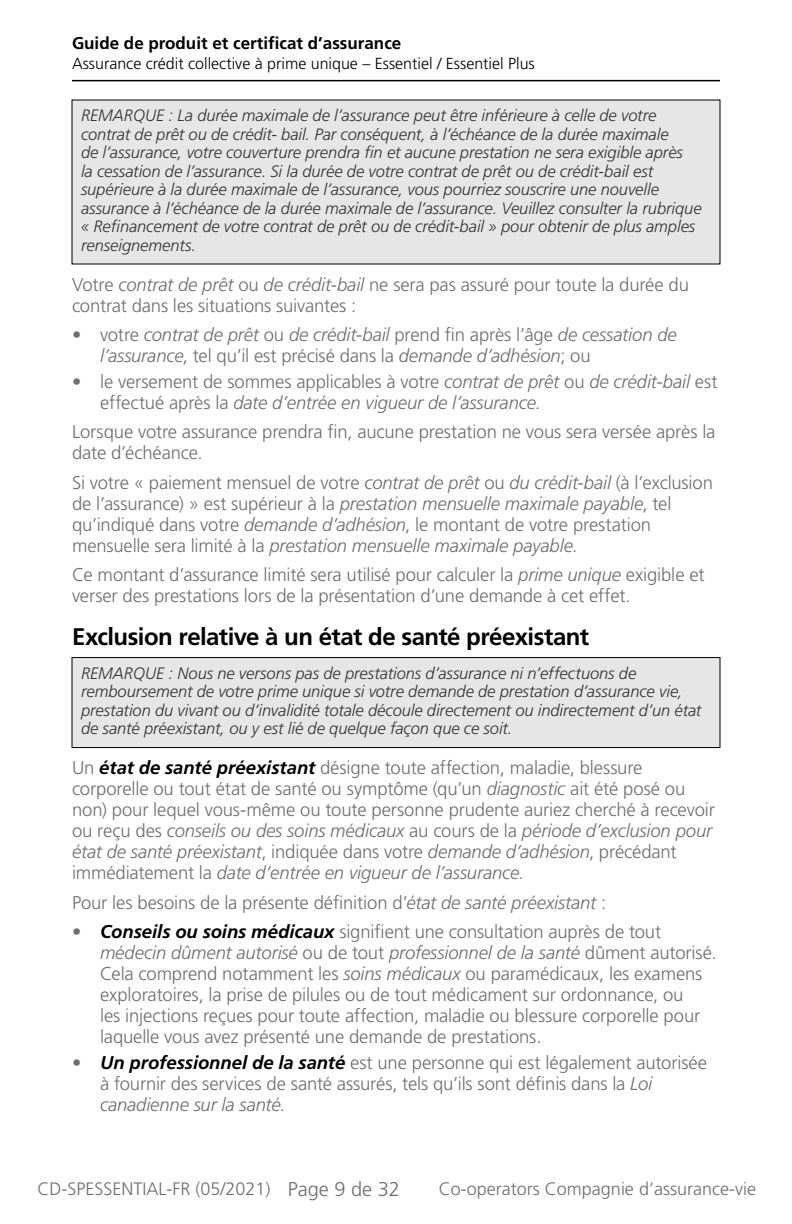
<style>
.page{position:relative;width:792px;height:1224px;background:#fff}
.page>*{position:absolute;margin:0;border:0;box-sizing:border-box;transform-origin:0 0}
.H3_Heading{font:700 24px "Frutiger LT Std";letter-spacing:-.025em;color:#000}
.t1{font:300 20px "Frutiger LT Std";color:#6d6e71}
.Body{font:300 18.4px/21px "Frutiger LT Std";letter-spacing:-.01em;color:#6d6e71}
.t2{font:italic 300 18.4px/21px "Frutiger LT Std";letter-spacing:-.01em;color:#6d6e71}
.t3{font:300 18px "Frutiger LT Std";color:#6d6e71}
.t4{font:700 17px "Frutiger LT Std";color:#000}
.note{font:italic 300 16.4px/18.4px "Frutiger LT Std";letter-spacing:-.005em;color:#333}
.t5{font:300 16px "Frutiger LT Std";color:#000}
.s1{font-style:italic}
.s2{font-style:normal}
.s3{font-weight:700;font-style:italic;color:#000}
</style>
<div class="page">
<hr style="left:73px;top:80px;width:646px;height:1px;background:#000">
<div style="left:72px;top:100px;width:648px;height:164px;background:#e6e6e6"></div>
<div style="left:72px;top:658px;width:648px;height:90px;background:#e6e6e6"></div>
<div style="left:72px;top:657px;width:648px;height:91px;border:1px solid #000"></div>
<p class="t4" style="left:72px;top:33px;width:331px">Guide de produit et certificat d’assurance</p>
<p class="t5" style="left:72px;top:54px;width:464px">Assurance crédit collective à prime unique – Essentiel / Essentiel Plus</p>
<p class="note" style="left:81px;top:107px;width:622px">REMARQUE : La durée maximale de l’assurance peut être inférieure à celle de votre contrat de prêt ou de crédit- bail. Par conséquent, à l’échéance de la durée maximale<br>de l’assurance, votre couverture prendra fin et aucune prestation ne sera exigible après<br>la cessation de l’assurance. Si la durée de votre contrat de prêt ou de crédit-bail est supérieure à la durée maximale de l’assurance, vous pourriez souscrire une nouvelle assurance à l’échéance de la durée maximale de l’assurance. Veuillez consulter la rubrique « Refinancement de votre contrat de prêt ou de crédit-bail » pour obtenir de plus amples renseignements.</p>
<p class="Body" style="left:72px;top:274px;width:618px">Votre <span class="s1">contrat de prêt</span> ou <span class="s1">de crédit-bail</span> ne sera pas assuré pour toute la durée du contrat dans les situations suivantes :</p>
<p class="t2" style="left:100px;top:325px;width:578px;text-indent:-28px"><span class="s2">• votre</span> contrat de prêt <span class="s2">ou</span> de crédit-bail <span class="s2">prend fin après l’âge</span> de cessation de l’assurance<span class="s2">, tel qu’il est précisé dans la</span> demande d’adhésion<span class="s2">; ou</span></p>
<p class="t2" style="left:100px;top:371px;width:619px;text-indent:-28px"><span class="s2">• le versement de sommes applicables à votre</span> contrat de prêt <span class="s2">ou</span> de crédit-bail <span class="s2">est effectué après la</span> date d’entrée en vigueur de l’assurance<span class="s2">.</span></p>
<p class="Body" style="left:72px;top:422px;width:645px">Lorsque votre assurance prendra fin, aucune prestation ne vous sera versée après la date d’échéance.</p>
<p class="Body" style="left:72px;top:472px;width:643px">Si votre « paiement mensuel de votre <span class="s1">contrat de prêt</span> ou <span class="s1">du crédit-bail</span> (à l’exclusion de l’assurance) » est supérieur à la <span class="s1">prestation mensuelle maximale payable</span>, tel qu’indiqué dans votre <span class="s1">demande d’adhésion</span>, le montant de votre prestation mensuelle sera limité à la <span class="s1">prestation mensuelle maximale payable</span>.</p>
<p class="Body" style="left:72px;top:565px;width:634px">Ce montant d’assurance limité sera utilisé pour calculer la <span class="s1">prime unique</span> exigible et verser des prestations lors de la présentation d’une demande à cet effet.</p>
<h3 class="H3_Heading" style="left:72px;top:622px;width:519px">Exclusion relative à un état de santé préexistant</h3>
<p class="note" style="left:81px;top:664px;width:622px">REMARQUE : Nous ne versons pas de prestations d’assurance ni n’effectuons de remboursement de votre prime unique si votre demande de prestation d’assurance vie, prestation du vivant ou d’invalidité totale découle directement ou indirectement d’un état de santé préexistant, ou y est lié de quelque façon que ce soit.</p>
<p class="Body" style="left:72px;top:758px;width:644px">Un <span class="s3">état de santé préexistant</span> désigne toute affection, maladie, blessure corporelle ou tout état de santé ou symptôme (qu’un <span class="s1">diagnostic</span> ait été posé ou non) pour lequel vous-même ou toute personne prudente auriez cherché à recevoir ou reçu des <span class="s1">conseils ou des soins médicaux</span> au cours de la <span class="s1">période d’exclusion pour état de santé préexistant</span>, indiquée dans votre <span class="s1">demande d’adhésion</span>, précédant immédiatement la <span class="s1">date d’entrée en vigueur de l’assurance.</span></p>
<p class="Body" style="left:72px;top:892px;width:536px">Pour les besoins de la présente définition d’<span class="s1">état de santé préexistant</span> :</p>
<p class="Body" style="left:100px;top:922px;width:618px;text-indent:-28px">• <span class="s3">Conseils ou soins médicaux</span> signifient une consultation auprès de tout <span class="s1">médecin dûment autorisé</span> ou de tout <span class="s1">professionnel de la santé</span> dûment autorisé.<br>Cela comprend notamment les <span class="s1">soins médicaux</span> ou paramédicaux, les examens exploratoires, la prise de pilules ou de tout médicament sur ordonnance, ou<br>les injections reçues pour toute affection, maladie ou blessure corporelle pour laquelle vous avez présenté une demande de prestations.</p>
<p class="Body" style="left:100px;top:1052px;width:609px;text-indent:-28px">• <span class="s3">Un professionnel de la santé</span> est une personne qui est légalement autorisée à fournir des services de santé assurés, tels qu’ils sont définis dans la <span class="s1">Loi canadienne sur la santé</span>.</p>
<p class="t1" style="left:288px;top:1178px;width:114px">Page 9 de 32</p>
<p class="t3" style="left:37px;top:1179px;width:235px">CD-SPESSENTIAL-FR (05/2021)</p>
<p class="t3" style="left:439px;top:1179px;width:319px">Co-operators Compagnie d’assurance-vie</p>
</div>
